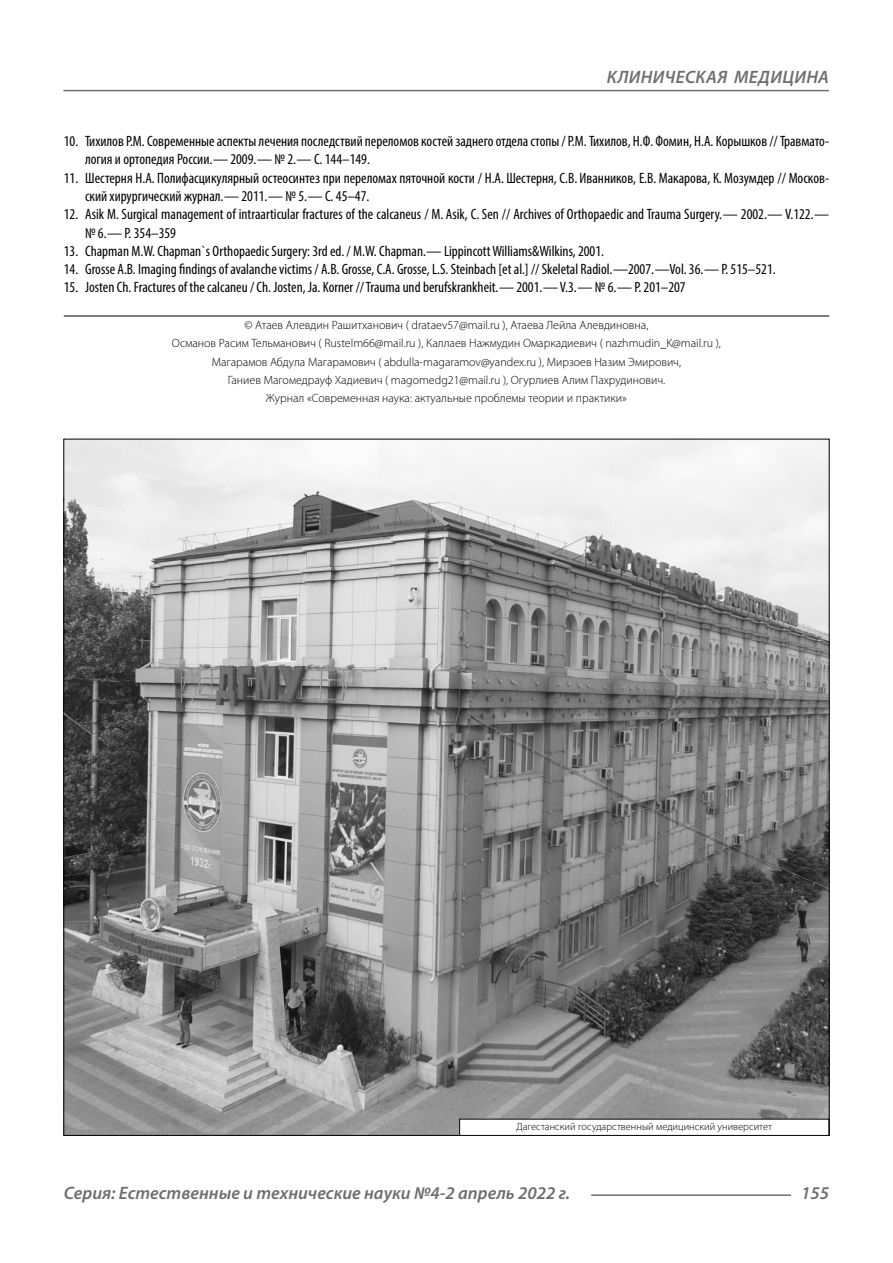
<style>
.page{position:relative;width:893px;height:1263px;background:#fff}
.page>*{position:absolute;margin:0;border:0;box-sizing:border-box;transform-origin:0 0}
.t1{font:italic 600 18px "Myriad Pro";color:#6e6e6e}
.t2{font:condensed 15px/18.3px "Myriad Pro";color:#000}
.Copy{font:300 12px/18.3px "Myriad Pro";color:#000;text-align:center}
.Author-doc{font:300 10.5px "Myriad Pro";color:#000}
</style>
<div class="page">
<hr style="left:64px;top:316px;width:765px;height:1px;background:#000">
<img style="left:65px;top:441px;width:763px;height:693px">
<div style="left:460px;top:1119px;width:369px;height:16px;background:#fff"></div>
<div style="left:459px;top:1119px;width:370px;height:17px;border:1px solid #000"></div>
<hr style="left:591px;top:1194px;width:200px;height:2px;background:#6e6e6e">
<hr style="left:63px;top:90px;width:766px;height:1px;background:#6e6e6e">
<p class="t1" style="left:607px;top:66px;width:23px">Клиническая</p>
<p class="t1" style="left:734px;top:66px;width:13px">меди</p>
<p class="t1" style="left:782px;top:66px;width:25px">цина</p>
<p class="t2" style="left:85px;top:132px;width:746px;text-indent:-21px">10. Тихилов Р.М. Современные аспекты лечения последствий переломов костей заднего отдела стопы / Р.М. Тихилов, Н.Ф. Фомин, Н.А. Корышков // Травмато&shy;логия и ортопедия России.— 2009.— № 2.— С. 144–149.</p>
<p class="t2" style="left:85px;top:168px;width:746px;text-indent:-21px">11. Шестерня Н.А. Полифасцикулярный остеосинтез при переломах пяточной кости / Н.А. Шестерня, С.В. Иванников, Е.В. Макарова, К. Мозумдер // Москов&shy;ский хирургический журнал.— 2011.— № 5.— С. 45–47.</p>
<p class="t2" style="left:85px;top:205px;width:746px;text-indent:-21px">12. Asik М. Surgical management of intraarticular fractures of the calcaneus / M. Asik, C. Sen // Archives of Orthopaedic and Trauma Surgery.— 2002.— V.122.— № 6.— P. 354–359</p>
<p class="t2" style="left:64px;top:242px;width:542px">13. Chapman M.W. Chapman`s Orthopaedic Surgery: 3rd ed. / M.W. Chapman.— Lippincott Williams&amp;Wilkins, 2001.</p>
<p class="t2" style="left:64px;top:260px;width:713px">14. Grosse A.B. Imaging findings of avalanche victims / A.B. Grosse, C.A. Grosse, L.S. Steinbach [et al.] // Skeletal Radiol.—2007.—Vol. 36.— P. 515–521.</p>
<p class="t2" style="left:64px;top:278px;width:623px">15. Josten Ch. Fractures of the calcaneu / Ch. Josten, Ja. Korner // Trauma und berufskrankheit.— 2001.— V.3.— № 6.— P. 201–207</p>
<p class="Copy" style="left:172px;top:316px;width:551px">© Атаев Алевдин Рашитханович ( drataev57@mail.ru ), Атаева Лейла Алевдиновна,<br>Османов Расим Тельманович ( Rustelm66@mail.ru ), Каллаев Нажмудин Омаркадиевич ( nazhmudin_K@mail.ru ), Магарамов Абдула Магарамович ( abdulla-magaramov@yandex.ru ), Мирзоев Назим Эмирович,<br>Ганиев Магомедрауф Хадиевич ( magomedg21@mail.ru ), Огурлиев Алим Пахрудинович.<br>Журнал «Современная наука: актуальные проблемы теории и практики»</p>
<p class="Author-doc" style="left:516px;top:1120px;width:257px">Дагестанский государственный медицинский университет</p>
<p class="t1" style="left:64px;top:1182px;width:508px">Серия: Естественные и технические науки №4-2 апрель 2022 г.</p>
<p class="t1" style="left:801px;top:1182px;width:30px">155</p>
</div>
